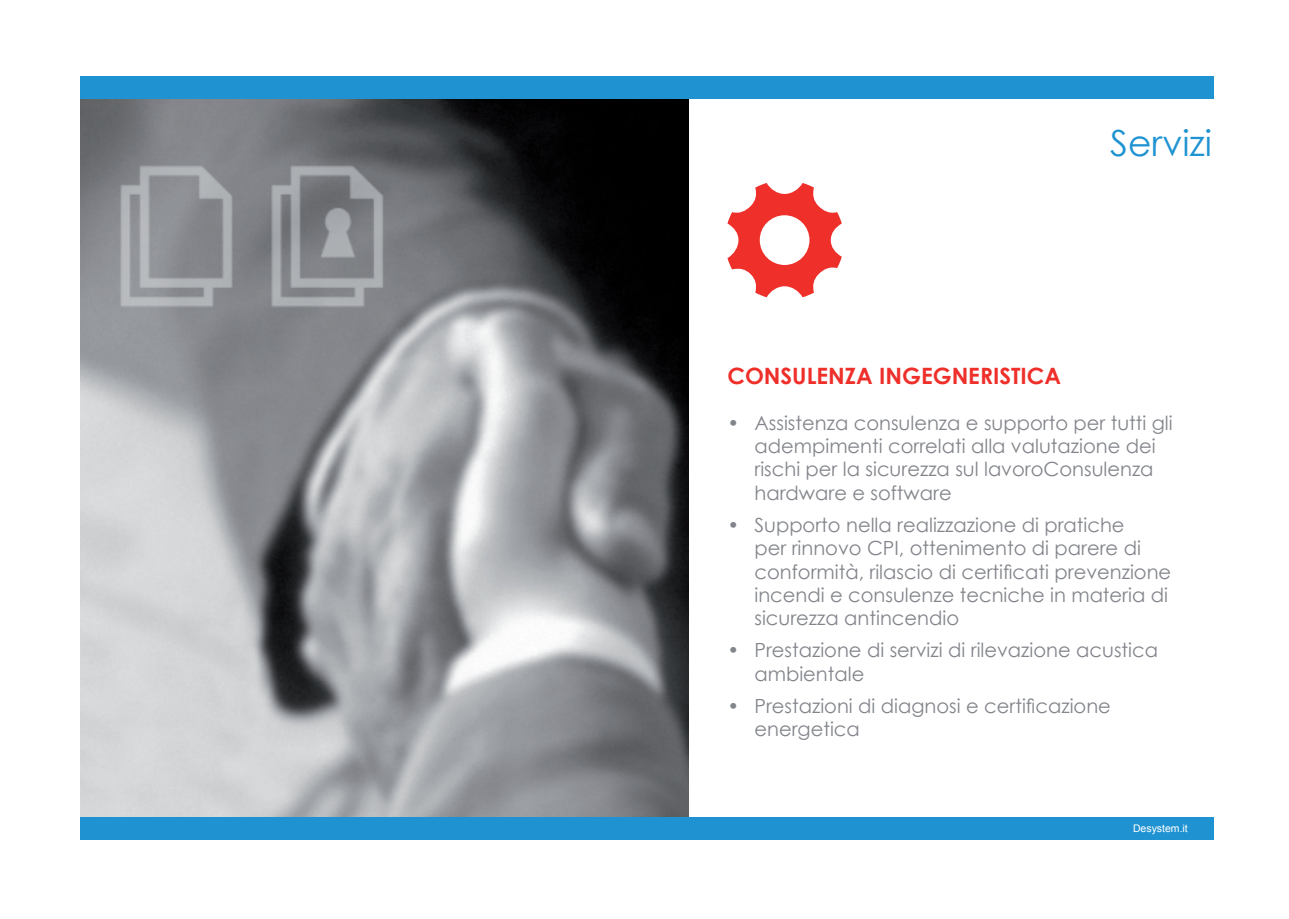
<style>
.page{position:relative;width:1289px;height:919px;background:#fff}
.page>*{position:absolute;margin:0;border:0;box-sizing:border-box;transform-origin:0 0}
.t1{font:36px "Century Gothic";color:#1f93d2}
.t2{font:700 22.5px "Century Gothic";color:#ee2f2a}
.t3{font:19.5px/23.4px "Century Gothic";color:#82858b}
.t4{font:10.5px "Arial";color:#fff}
</style>
<div class="page">
<svg style="left:727px;top:183px;width:114px;height:114px"></svg>
<img style="left:81px;top:98px;width:607px;height:719px">
<div style="left:81px;top:76px;width:1133px;height:22px;background:#1f93d2"></div>
<div style="left:80px;top:817px;width:1133px;height:22px;background:#1f93d2"></div>
<h1 class="t1" style="left:1110px;top:117px;width:103px">Servizi</h1>
<p class="t2" style="left:727px;top:359px;width:335px">CONSULENZA INGEGNERISTICA</p>
<p class="t3" style="left:754px;top:410px;width:420px">Assistenza consulenza e supporto per tutti gli adempimenti correlati alla valutazione dei rischi per la sicurezza sul lavoroConsulenza hardware e software</p>
<p class="t3" style="left:754px;top:512px;width:418px">Supporto nella realizzazione di pratiche<br>per rinnovo CPI, ottenimento di parere di conformità, rilascio di certificati prevenzione incendi e consulenze tecniche in materia di sicurezza antincendio</p>
<p class="t3" style="left:754px;top:638px;width:405px">Prestazione di servizi di rilevazione acustica ambientale</p>
<p class="t3" style="left:754px;top:693px;width:358px">Prestazioni di diagnosi e certificazione energetica</p>
<p class="t3" style="left:727px;top:410px;width:13px">•</p>
<p class="t3" style="left:727px;top:512px;width:13px">•</p>
<p class="t3" style="left:727px;top:638px;width:13px">•</p>
<p class="t3" style="left:727px;top:693px;width:13px">•</p>
<p class="t4" style="left:1132px;top:821px;width:56px">Desystem.it</p>
</div>
